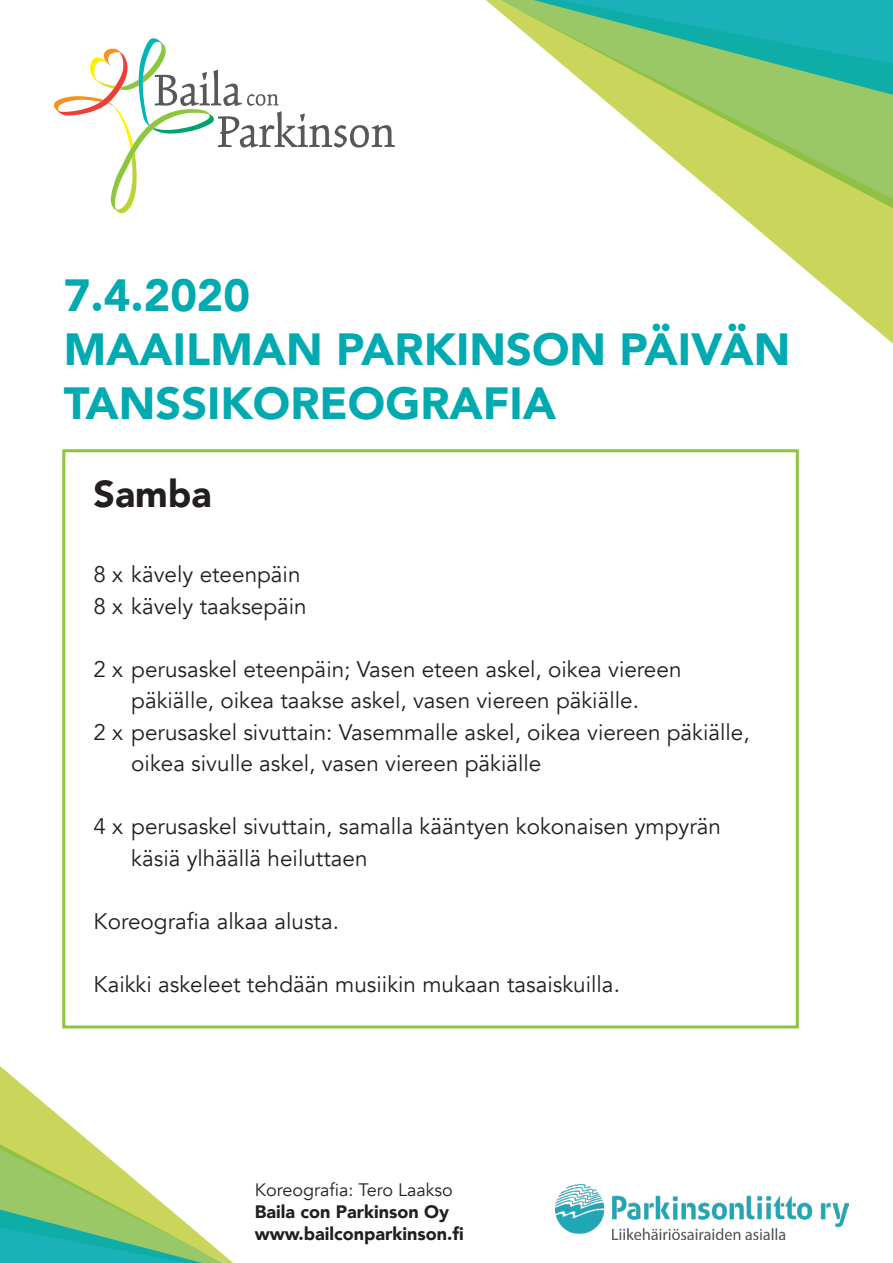
<style>
.page{position:relative;width:893px;height:1263px;background:#fff}
.page>*{position:absolute;margin:0;border:0;box-sizing:border-box;transform-origin:0 0}
.t1{font:900 45px "Avenir";color:#00aab0}
.t2{font:900 37.5px "Avenir";color:#231f20}
.t3{font:22.5px/31.5px "Avenir";color:#231f20}
.t4{font:900 18px "Avenir";color:#231f20}
.t5{font:18px "Avenir";color:#231f20}
</style>
<div class="page">
<svg style="left:54px;top:38px;width:341px;height:175px"></svg>
<svg style="left:784px;top:252px;width:109px;height:92px"></svg>
<svg style="left:643px;top:133px;width:250px;height:119px;fill:#c9d65b"></svg>
<svg style="left:486px;top:0;width:407px;height:133px"></svg>
<div style="left:62px;top:449px;width:737px;height:579px;border:3px solid #8bc63e"></div>
<svg style="left:62px;top:906px;width:184px;height:123px"></svg>
<svg style="left:0;top:1004px;width:245px;height:119px"></svg>
<svg style="left:0;top:1123px;width:233px;height:140px"></svg>
<img style="left:555px;top:1185px;width:294px;height:54px">
<p class="t1" style="left:64px;top:257px;width:188px">7.4.2020</p>
<p class="t1" style="left:64px;top:311px;width:728px">MAAILMAN PARKINSON PÄIVÄN</p>
<p class="t1" style="left:64px;top:365px;width:494px">TANSSIKOREOGRAFIA</p>
<p class="t2" style="left:94px;top:462px;width:120px">Samba</p>
<p class="t3" style="left:94px;top:559px;width:208px">8 x kävely eteenpäin</p>
<p class="t3" style="left:94px;top:590px;width:215px">8 x kävely taaksepäin</p>
<p class="t3" style="left:94px;top:653px;width:589px;text-align:center">2 x perusaskel eteenpäin; Vasen eteen askel, oikea viereen päkiälle, oikea taakse askel, vasen viereen päkiälle.</p>
<p class="t3" style="left:131px;top:716px;width:620px;text-indent:-38px">2 x perusaskel sivuttain: Vasemmalle askel, oikea viereen päkiälle, oikea sivulle askel, vasen viereen päkiälle</p>
<p class="t3" style="left:131px;top:811px;width:591px;text-indent:-38px">4 x perusaskel sivuttain, samalla kääntyen kokonaisen ympyrän käsiä ylhäällä heiluttaen</p>
<p class="t3" style="left:94px;top:905px;width:247px">Koreografia alkaa alusta.</p>
<p class="t3" style="left:94px;top:968px;width:528px">Kaikki askeleet tehdään musiikin mukaan tasaiskuilla.</p>
<p class="t5" style="left:255px;top:1179px;width:200px">Koreografia: Tero Laakso</p>
<p class="t4" style="left:255px;top:1196px;width:196px">Baila con Parkinson Oy</p>
<p class="t4" style="left:255px;top:1218px;width:210px">www.bailconparkinson.fi</p>
</div>
